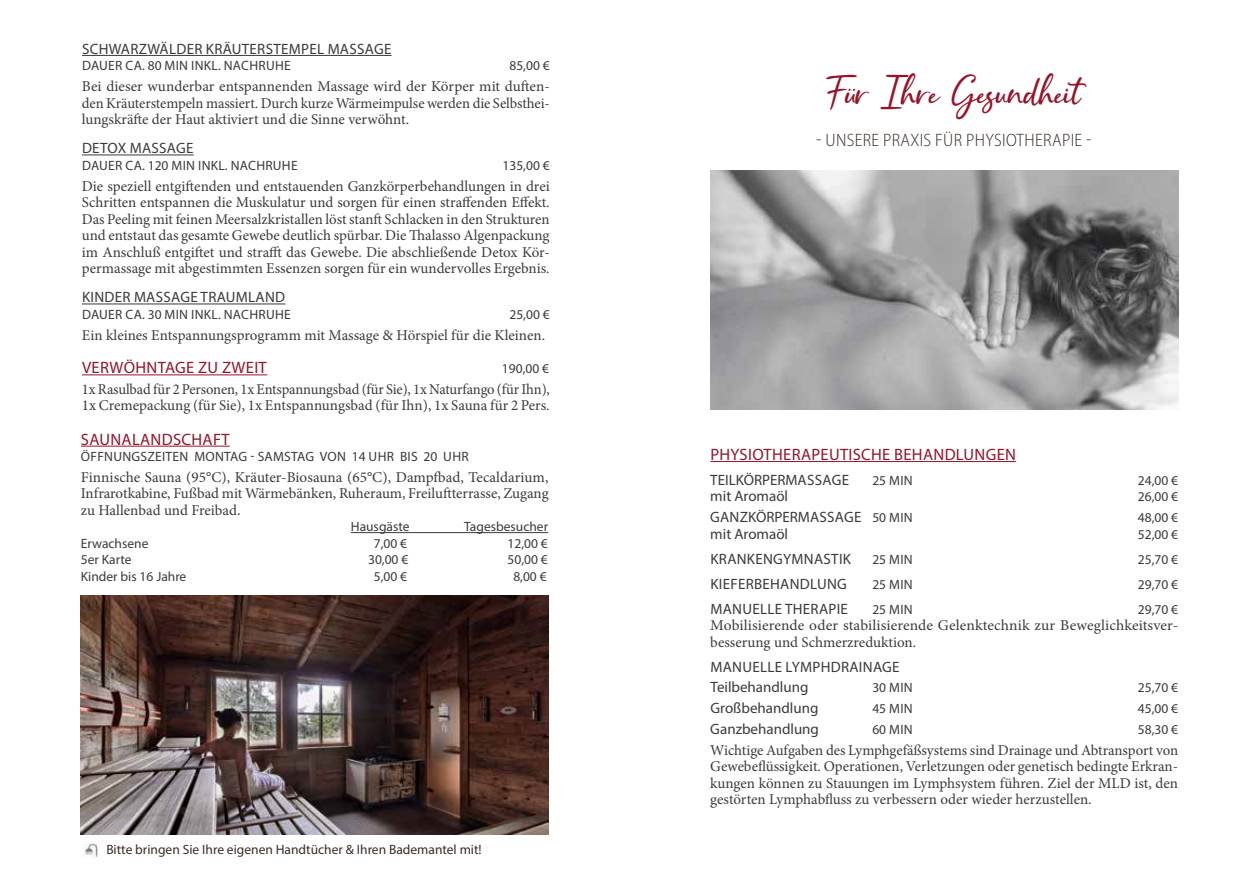
<style>
.page{position:relative;width:1259px;height:893px;background:#fff}
.page>*{position:absolute;margin:0;border:0;box-sizing:border-box;transform-origin:0 0}
.t1{font:36px "Cristalistic Script";color:#981329}
.t2{font:300 semi-condensed 18px "Myriad Pro";letter-spacing:.02em;color:#392d27}
.t3{font:16.5px "Myriad Pro";letter-spacing:.02em;color:#981329}
.t4{font:15px/16.5px "Minion Pro";color:#393a39;text-align:justify}
.t5{font:15px "Myriad Pro";color:#393a39}
.t6{font:15px "Myriad Pro";letter-spacing:.02em;color:#393a39}
.t7{font:13.5px "Myriad Pro";color:#393a39}
.t8{font:13.5px "Myriad Pro";color:#392d27}
.s1{font-family:"Tahoma";font-size:12px}
.s2{font-size:13.5px}
</style>
<div class="page">
<hr style="left:81px;top:446px;width:149px;height:1px;background:#981329">
<hr style="left:351px;top:532px;width:197px;height:1px;background:#393a39">
<img style="left:81px;top:596px;width:468px;height:238px">
<hr style="left:82px;top:55px;width:309px;height:1px;background:#393a39">
<hr style="left:82px;top:155px;width:112px;height:1px;background:#393a39">
<hr style="left:82px;top:304px;width:203px;height:1px;background:#393a39">
<hr style="left:82px;top:374px;width:185px;height:1px;background:#981329">
<img style="left:710px;top:171px;width:468px;height:238px">
<hr style="left:710px;top:461px;width:306px;height:1px;background:#981329">
<img style="left:83px;top:841px;width:16px;height:17px">
<p class="t6" style="left:82px;top:40px;width:193px">SCHWARZWÄLDE R KRÄUTE RSTEMPEL</p>
<p class="t5" style="left:328px;top:40px;width:64px">MASSAGE</p>
<p class="t7" style="left:82px;top:58px;width:91px">DAUE R CA. 80 MIN</p>
<p class="t7" style="left:191px;top:58px;width:8px">INKL</p>
<p class="t7" style="left:218px;top:58px;width:57px">. NACHRUHE</p>
<p class="t7" style="left:509px;top:58px;width:42px">85,00 €</p>
<p class="t4" style="left:82px;top:78px;width:469px">Bei dieser wunderbar entspannenden Massage wird der Körper mit duften&shy;den Kräuterstempeln massiert. Durch kurze Wärmeimpulse werden die Selbsthei&shy;lungskräfte der Haut aktiviert und die Sinne verwöhnt.</p>
<p class="t5" style="left:82px;top:139px;width:10px">DETO</p>
<p class="t5" style="left:118px;top:139px;width:76px">X MASSAGE</p>
<p class="t7" style="left:82px;top:157px;width:98px">DAUE R CA. 120 MIN</p>
<p class="t7" style="left:198px;top:157px;width:8px">INKL</p>
<p class="t7" style="left:225px;top:157px;width:57px">. NACHRUHE</p>
<p class="t7" style="left:502px;top:157px;width:49px">135,00 €</p>
<p class="t4" style="left:82px;top:178px;width:469px">Die speziell entgiftenden und entstauenden Ganzkörperbehandlungen in drei Schritten entspannen die Muskulatur und sorgen für einen straffenden Effekt.<br>Das Peeling mit feinen Meersalzkristallen löst stanft Schlacken in den Strukturen und entstaut das gesamte Gewebe deutlich spürbar. Die Thalasso Algenpackung im Anschluß entgiftet und strafft das Gewebe. Die abschließende Detox Kör&shy;permassage mit abgestimmten Essenzen sorgen für ein wundervolles Ergebnis.</p>
<p class="t5" style="left:82px;top:288px;width:17px">KINDE</p>
<p class="t6" style="left:122px;top:288px;width:114px">R MASSAGE TRAUML</p>
<p class="t5" style="left:256px;top:288px;width:20px">AND</p>
<p class="t7" style="left:82px;top:306px;width:91px">DAUE R CA. 30 MIN</p>
<p class="t7" style="left:191px;top:306px;width:8px">INKL</p>
<p class="t7" style="left:218px;top:306px;width:57px">. NACHRUHE</p>
<p class="t7" style="left:509px;top:306px;width:42px">25,00 €</p>
<p class="t4" style="left:82px;top:327px;width:465px">Ein kleines Entspannungsprogramm mit Massage &amp; Hörspiel für die Kleinen.</p>
<p class="t3" style="left:82px;top:357px;width:160px">VE RWÖHNTAGE ZU ZWEIT</p>
<p class="t7" style="left:502px;top:360px;width:49px">190,00 €</p>
<p class="t4" style="left:82px;top:381px;width:469px">1x Rasulbad für 2 Personen, 1x Entspannungsbad (für Sie), 1x Naturfango (für Ihn),<br>1x Cremepackung (für Sie), 1x Entspannungsbad (für Ihn), 1x Sauna für 2 Pers.</p>
<p class="t3" style="left:81px;top:429px;width:81px">SAUNALANDS</p>
<p class="t3" style="left:182px;top:429px;width:47px">CHAFT</p>
<p class="t7" style="left:81px;top:448px;width:33px">ÖFFNUN</p>
<p class="t7" style="left:131px;top:448px;width:31px">GSZEITEN</p>
<p class="t7" style="left:194px;top:448px;width:10px">MONT</p>
<p class="t7" style="left:230px;top:448px;width:99px">AG - SAMSTAG VON</p>
<p class="t7" style="left:352px;top:448px;width:55px">14 UHR BIS</p>
<p class="t7" style="left:423px;top:448px;width:47px">20 UH R</p>
<p class="t4" style="left:81px;top:469px;width:469px">Finnische Sauna (95°C), Kräuter-Biosauna (65°C), Dampfbad, Tecaldarium, Infrarotkabine, Fußbad mit Wärmebänken, Ruheraum, Freiluftterrasse, Zugang zu Hallenbad und Freibad<span class="s1">.</span></p>
<p class="t7" style="left:351px;top:518px;width:60px">HAUSGÄSTE</p>
<p class="t7" style="left:464px;top:518px;width:85px">TAGESBESUCHER</p>
<p class="t7" style="left:81px;top:535px;width:69px">ERWACHSENE</p>
<p class="t7" style="left:374px;top:535px;width:35px">7,00 €</p>
<p class="t7" style="left:507px;top:535px;width:42px">12,00 €</p>
<p class="t7" style="left:81px;top:551px;width:52px">5ER KARTE</p>
<p class="t7" style="left:368px;top:551px;width:42px">30,00 €</p>
<p class="t7" style="left:507px;top:551px;width:42px">50,00 €</p>
<p class="t7" style="left:81px;top:568px;width:107px">KINDER BIS 16 JAHRE</p>
<p class="t7" style="left:374px;top:568px;width:35px">5,00 €</p>
<p class="t7" style="left:513px;top:568px;width:35px">8,00 €</p>
<p class="t8" style="left:106px;top:841px;width:377px">BITTE BRINGEN SIE IHRE EIGENEN HANDTÜCHER &amp; IHREN BADEMANTEL MIT!</p>
<h1 class="t1" style="left:826px;top:69px;width:257px">Für Ihre Gesundheit</h1>
<p class="t2" style="left:816px;top:129px;width:277px">- UNSERE PRAXIS FÜR PHYSIOTHERAPIE -</p>
<p class="t3" style="left:710px;top:444px;width:39px">PHYSIOTHE</p>
<p class="t3" style="left:791px;top:444px;width:29px">RAPEUTIS</p>
<p class="t3" style="left:861px;top:444px;width:84px">CHE BEHANDLUN</p>
<p class="t3" style="left:985px;top:444px;width:21px">GEN</p>
<p class="t5" style="left:710px;top:471px;width:139px">TEILKÖRPERMASSAGE</p>
<p class="t7" style="left:872px;top:472px;width:42px">25 MIN</p>
<p class="t7" style="left:1138px;top:472px;width:42px">24,00 €</p>
<p class="t5" style="left:710px;top:487px;width:79px">MIT AROMAÖL</p>
<p class="t7" style="left:1138px;top:489px;width:42px">26,00 €</p>
<p class="t5" style="left:710px;top:508px;width:204px">GANZKÖRPERMASSAGE <span class="s2">50 MIN</span></p>
<p class="t7" style="left:1138px;top:509px;width:42px">48,00 €</p>
<p class="t5" style="left:710px;top:524px;width:79px">MIT AROMAÖL</p>
<p class="t7" style="left:1138px;top:526px;width:42px">52,00 €</p>
<p class="t5" style="left:710px;top:549px;width:36px">KRANKEN</p>
<p class="t5" style="left:773px;top:549px;width:57px">GYMN ASTIK</p>
<p class="t7" style="left:872px;top:551px;width:26px">25 MIN</p>
<p class="t7" style="left:1138px;top:551px;width:42px">25,70 €</p>
<p class="t5" style="left:710px;top:574px;width:90px">KIEFERBEHANDLUN</p>
<p class="t5" style="left:837px;top:574px;width:11px">G</p>
<p class="t7" style="left:872px;top:576px;width:35px">25 MIN</p>
<p class="t7" style="left:1138px;top:576px;width:42px">29,70 €</p>
<p class="t5" style="left:710px;top:599px;width:31px">MANUELLE</p>
<p class="t5" style="left:785px;top:599px;width:50px">THERAPIE</p>
<p class="t7" style="left:872px;top:601px;width:26px">25 MIN</p>
<p class="t7" style="left:1138px;top:601px;width:42px">29,70 €</p>
<p class="t4" style="left:710px;top:617px;width:469px">Mobilisierende oder stabilisierende Gelenktechnik zur Beweglichkeitsver&shy;besserung und Schmerzreduktion.</p>
<p class="t5" style="left:710px;top:657px;width:31px">MANUELLE</p>
<p class="t5" style="left:785px;top:657px;width:26px">LYMPHD</p>
<p class="t5" style="left:841px;top:657px;width:58px">RAINAGE</p>
<p class="t5" style="left:710px;top:678px;width:100px">TEILBEHANDLUNG</p>
<p class="t7" style="left:872px;top:680px;width:24px">30 MIN</p>
<p class="t7" style="left:1138px;top:680px;width:42px">25,70 €</p>
<p class="t5" style="left:710px;top:699px;width:109px">GROßBEHANDLUNG</p>
<p class="t7" style="left:872px;top:700px;width:24px">45 MIN</p>
<p class="t7" style="left:1138px;top:700px;width:42px">45,00 €</p>
<p class="t5" style="left:710px;top:720px;width:110px">GANZBEHANDLUNG</p>
<p class="t7" style="left:872px;top:721px;width:24px">60 MIN</p>
<p class="t7" style="left:1138px;top:721px;width:42px">58,30 €</p>
<p class="t4" style="left:710px;top:742px;width:469px">Wichtige Aufgaben des Lymphgefäßsystems sind Drainage und Abtransport von Gewebeflüssigkeit. Operationen, Verletzungen oder genetisch bedingte Erkran&shy;kungen können zu Stauungen im Lymphsystem führen. Ziel der MLD ist, den gestörten Lymphabfluss zu verbessern oder wieder herzustellen.</p>
</div>
